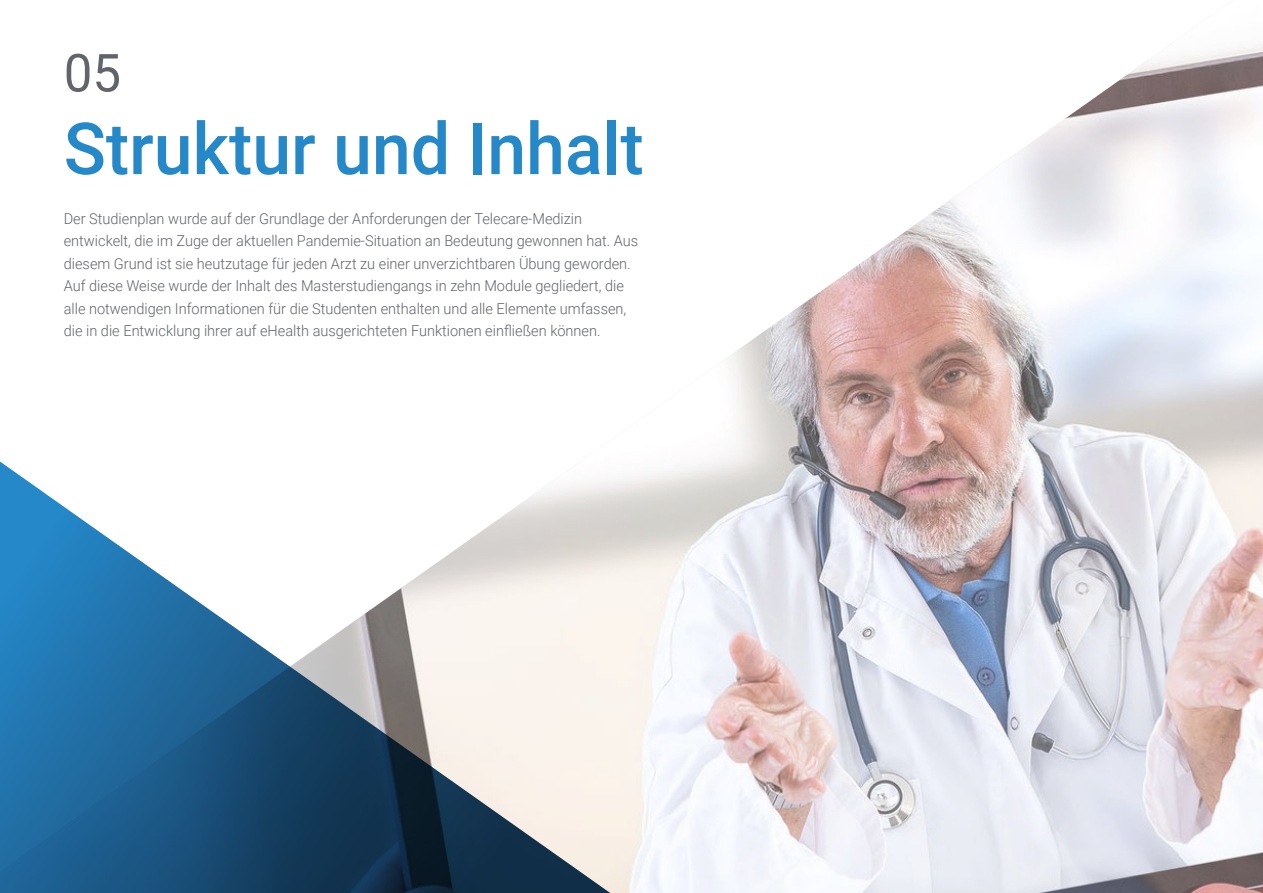
<style>
.page{position:relative;width:1263px;height:893px;background:#fff}
.page>*{position:absolute;margin:0;border:0;box-sizing:border-box;transform-origin:0 0}
.t1{font:500 72px "Roboto";color:#2488c9}
.t2{font:52.5px "Roboto";color:#61646a}
.t3{font:300 15px/22.5px "Roboto";color:#61646a}
</style>
<div class="page">
<img style="left:640px;top:46px;width:623px;height:847px">
<svg style="left:0;top:461px;width:640px;height:432px"></svg>
<h2 class="t2" style="left:64px;top:36px;width:59px">05</h2>
<h1 class="t1" style="left:64px;top:98px;width:581px">Struktur und Inhalt</h1>
<p class="t3" style="left:64px;top:207px;width:576px">Der Studienplan wurde auf der Grundlage der Anforderungen der Telecare-Medizin entwickelt, die im Zuge der aktuellen Pandemie-Situation an Bedeutung gewonnen hat. Aus diesem Grund ist sie heutzutage für jeden Arzt zu einer unverzichtbaren Übung geworden.<br>Auf diese Weise wurde der Inhalt des Masterstudiengangs in zehn Module gegliedert, die alle notwendigen Informationen für die Studenten enthalten und alle Elemente umfassen, die in die Entwicklung ihrer auf eHealth ausgerichteten Funktionen einfließen können.</p>
</div>
